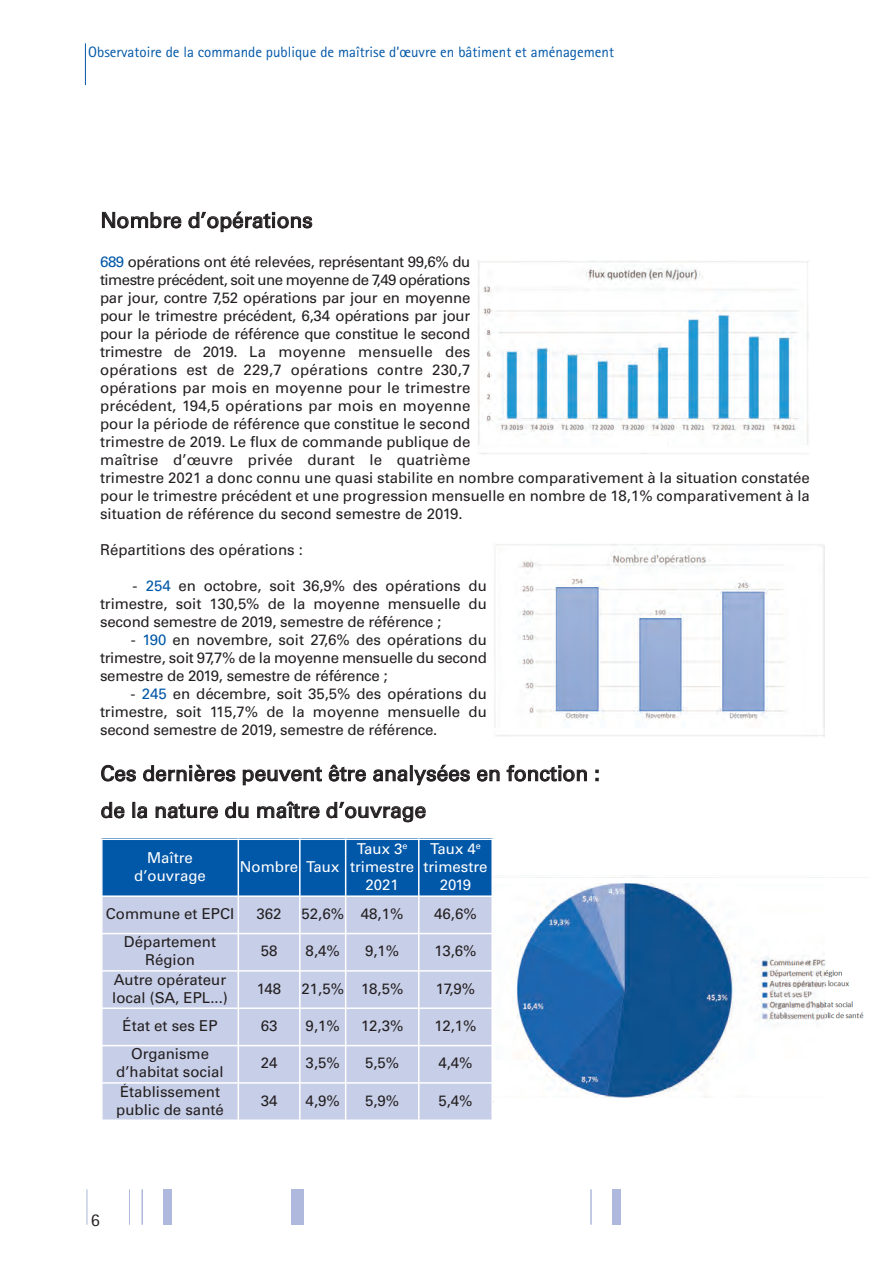
<style>
.page{position:relative;width:893px;height:1263px;background:#fff}
.page>*{position:absolute;margin:0;border:0;box-sizing:border-box;transform-origin:0 0}
.t1{font:21px/36.8px "Univers LT";color:#231f20}
.t2{font:18px "Agfa Rotis Sans Serif";color:#231f20}
.t3{font:15px/18px "Univers LT";color:#231f20}
.t4{font:15px "Agfa Rotis Sans Serif";color:#0157a8}
.t5{font:15px/18px "Univers LT";color:#fff;text-align:center}
.s1{color:#0157a8}
</style>
<div class="page">
<hr style="left:85px;top:43px;width:1px;height:42px;background:#0157a8">
<div style="left:612px;top:1189px;width:9px;height:36px;background:#aeb9dd"></div>
<hr style="left:590px;top:1189px;width:2px;height:36px;background:#aeb9dd">
<div style="left:291px;top:1189px;width:13px;height:36px;background:#aeb9dd"></div>
<div style="left:163px;top:1189px;width:9px;height:36px;background:#aeb9dd"></div>
<hr style="left:87px;top:1189px;width:1px;height:36px;background:#aeb9dd">
<hr style="left:129px;top:1189px;width:1px;height:36px;background:#aeb9dd">
<hr style="left:141px;top:1189px;width:2px;height:36px;background:#aeb9dd">
<img style="left:493px;top:875px;width:371px;height:228px">
<div style="left:103px;top:840px;width:135px;height:55px;background:#0157a8"></div>
<div style="left:239px;top:840px;width:60px;height:55px;background:#0157a8"></div>
<div style="left:301px;top:840px;width:44px;height:55px;background:#0157a8"></div>
<div style="left:346px;top:840px;width:72px;height:55px;background:#0157a8"></div>
<div style="left:419px;top:840px;width:72px;height:55px;background:#0157a8"></div>
<div style="left:101px;top:896px;width:137px;height:37px;background:#c7cee7"></div>
<div style="left:238px;top:896px;width:62px;height:37px;background:#c7cee7"></div>
<div style="left:300px;top:896px;width:46px;height:37px;background:#c7cee7"></div>
<div style="left:346px;top:896px;width:73px;height:37px;background:#c7cee7"></div>
<div style="left:419px;top:896px;width:74px;height:37px;background:#c7cee7"></div>
<div style="left:101px;top:933px;width:137px;height:38px;background:#c7cee7"></div>
<div style="left:238px;top:933px;width:62px;height:38px;background:#c7cee7"></div>
<div style="left:300px;top:933px;width:46px;height:38px;background:#c7cee7"></div>
<div style="left:346px;top:933px;width:73px;height:38px;background:#c7cee7"></div>
<div style="left:419px;top:933px;width:74px;height:38px;background:#c7cee7"></div>
<div style="left:101px;top:971px;width:137px;height:37px;background:#c7cee7"></div>
<div style="left:238px;top:971px;width:62px;height:37px;background:#c7cee7"></div>
<div style="left:300px;top:971px;width:46px;height:37px;background:#c7cee7"></div>
<div style="left:346px;top:971px;width:73px;height:37px;background:#c7cee7"></div>
<div style="left:419px;top:971px;width:74px;height:37px;background:#c7cee7"></div>
<div style="left:101px;top:1008px;width:137px;height:37px;background:#c7cee7"></div>
<div style="left:238px;top:1008px;width:62px;height:37px;background:#c7cee7"></div>
<div style="left:300px;top:1008px;width:46px;height:37px;background:#c7cee7"></div>
<div style="left:346px;top:1008px;width:73px;height:37px;background:#c7cee7"></div>
<div style="left:419px;top:1008px;width:74px;height:37px;background:#c7cee7"></div>
<div style="left:101px;top:1045px;width:137px;height:38px;background:#c7cee7"></div>
<div style="left:238px;top:1045px;width:62px;height:38px;background:#c7cee7"></div>
<div style="left:300px;top:1045px;width:46px;height:38px;background:#c7cee7"></div>
<div style="left:346px;top:1045px;width:73px;height:38px;background:#c7cee7"></div>
<div style="left:419px;top:1045px;width:74px;height:38px;background:#c7cee7"></div>
<div style="left:101px;top:1083px;width:137px;height:38px;background:#c7cee7"></div>
<div style="left:238px;top:1083px;width:62px;height:38px;background:#c7cee7"></div>
<div style="left:300px;top:1083px;width:46px;height:38px;background:#c7cee7"></div>
<div style="left:346px;top:1083px;width:73px;height:38px;background:#c7cee7"></div>
<div style="left:419px;top:1083px;width:74px;height:38px;background:#c7cee7"></div>
<hr style="left:101px;top:838px;width:2px;height:283px;background:#fff">
<hr style="left:238px;top:838px;width:1px;height:283px;background:#fff">
<hr style="left:299px;top:838px;width:2px;height:283px;background:#fff">
<hr style="left:345px;top:838px;width:1px;height:283px;background:#fff">
<hr style="left:418px;top:838px;width:1px;height:283px;background:#fff">
<hr style="left:491px;top:838px;width:2px;height:283px;background:#fff">
<hr style="left:101px;top:895px;width:392px;height:2px;background:#fff">
<hr style="left:101px;top:933px;width:392px;height:1px;background:#fff">
<hr style="left:101px;top:970px;width:392px;height:2px;background:#fff">
<hr style="left:101px;top:1007px;width:392px;height:2px;background:#fff">
<hr style="left:101px;top:1045px;width:392px;height:1px;background:#fff">
<hr style="left:101px;top:1082px;width:392px;height:2px;background:#fff">
<hr style="left:101px;top:1119px;width:392px;height:2px;background:#fff">
<img style="left:477px;top:260px;width:332px;height:194px">
<img style="left:494px;top:544px;width:331px;height:193px">
<div style="left:494px;top:1098px;width:380px;height:8px;background:#fff"></div>
<hr style="left:493px;top:878px;width:381px;height:4px;background:#fff">
<div style="left:618px;top:436px;width:48px;height:15px;background:#fff"></div>
<p class="t4" style="left:88px;top:43px;width:527px">Observatoire de la commande publique de maîtrise d’oeuvre en bâtiment et aménagement</p>
<h1 class="t1" style="left:100px;top:202px;width:214px">Nombre d’opérations</h1>
<p class="t3" style="left:100px;top:252px;width:711px"><span class="s1">689</span> opérations ont été relevées, représentant 99,6% du<br>timestre précédent, soit une moyenne de 7,49 opérations<br>par jour, contre 7,52 opérations par jour en moyenne<br>pour le trimestre précédent, 6,34 opérations par jour<br>pour la période de référence que constitue le second<br>trimestre de 2019. La moyenne mensuelle des<br>opérations est de 229,7 opérations contre 230,7<br>opérations par mois en moyenne pour le trimestre<br>précédent, 194,5 opérations par mois en moyenne<br>pour la période de référence que constitue le second<br>trimestre de 2019. Le flux de commande publique de<br>maîtrise d’œuvre privée durant le quatrième<br>trimestre 2021 a donc connu une quasi stabilite en nombre comparativement à la situation constatée pour le trimestre précédent et une progression mensuelle en nombre de 18,1% comparativement à la situation de référence du second semestre de 2019.</p>
<p class="t3" style="left:100px;top:540px;width:204px">Répartitions des opérations :</p>
<p class="t3" style="left:100px;top:576px;width:388px;text-align:justify;text-indent:32px">- <span class="s1">254</span> en octobre, soit 36,9% des opérations du trimestre, soit 130,5% de la moyenne mensuelle du second semestre de 2019, semestre de référence ;</p>
<p class="t3" style="left:100px;top:630px;width:388px;text-align:justify;text-indent:31px">- <span class="s1">190</span> en novembre, soit 27,6% des opérations du trimestre, soit 97,7% de la moyenne mensuelle du second semestre de 2019, semestre de référence ;</p>
<p class="t3" style="left:100px;top:684px;width:388px;text-align:justify;text-indent:30px">- <span class="s1">245</span> en décembre, soit 35,5% des opérations du trimestre, soit 115,7% de la moyenne mensuelle du second semestre de 2019, semestre de référence.</p>
<h1 class="t1" style="left:100px;top:755px;width:501px">Ces dernières peuvent être analysées en fonction : de la nature du maître d’ouvrage</h1>
<p class="t5" style="left:134px;top:848px;width:73px">Maître d’ouvrage</p>
<p class="t5" style="left:240px;top:857px;width:101px">Nombre Taux</p>
<p class="t5" style="left:350px;top:839px;width:66px">Taux 3<sup>e </sup>trimestre<br>2021</p>
<p class="t5" style="left:423px;top:839px;width:66px">Taux 4<sup>e </sup>trimestre<br>2019</p>
<p class="t3" style="left:106px;top:904px;width:130px">Commune et EPCI</p>
<p class="t3" style="left:257px;top:904px;width:27px">362</p>
<p class="t3" style="left:301px;top:904px;width:103px">52,6% 48,1%</p>
<p class="t3" style="left:434px;top:904px;width:44px">46,6%</p>
<p class="t3" style="left:124px;top:933px;width:94px;text-align:center">Département<br>Région</p>
<p class="t3" style="left:261px;top:942px;width:18px">58</p>
<p class="t3" style="left:306px;top:942px;width:36px">8,4%</p>
<p class="t3" style="left:365px;top:942px;width:36px">9,1%</p>
<p class="t3" style="left:434px;top:942px;width:44px">13,6%</p>
<p class="t3" style="left:112px;top:970px;width:117px">Autre opérateur local (SA, EPL...)</p>
<p class="t3" style="left:257px;top:979px;width:26px">148</p>
<p class="t3" style="left:301px;top:979px;width:103px">21,5% 18,5%</p>
<p class="t3" style="left:436px;top:979px;width:41px">17,9%</p>
<p class="t3" style="left:123px;top:1017px;width:97px">État et ses EP</p>
<p class="t3" style="left:261px;top:1017px;width:18px">63</p>
<p class="t3" style="left:306px;top:1017px;width:36px">9,1%</p>
<p class="t3" style="left:361px;top:1017px;width:44px">12,3%</p>
<p class="t3" style="left:434px;top:1017px;width:44px">12,1%</p>
<p class="t3" style="left:116px;top:1045px;width:109px;text-align:center">Organisme d’habitat social</p>
<p class="t3" style="left:261px;top:1054px;width:18px">24</p>
<p class="t3" style="left:306px;top:1054px;width:36px">3,5%</p>
<p class="t3" style="left:365px;top:1054px;width:36px">5,5%</p>
<p class="t3" style="left:438px;top:1054px;width:36px">4,4%</p>
<p class="t3" style="left:116px;top:1082px;width:109px">Établissement public de santé</p>
<p class="t3" style="left:261px;top:1091px;width:18px">34</p>
<p class="t3" style="left:306px;top:1091px;width:36px">4,9%</p>
<p class="t3" style="left:365px;top:1091px;width:36px">5,9%</p>
<p class="t3" style="left:438px;top:1091px;width:36px">5,4%</p>
<p class="t2" style="left:91px;top:1210px;width:10px">6</p>
</div>
